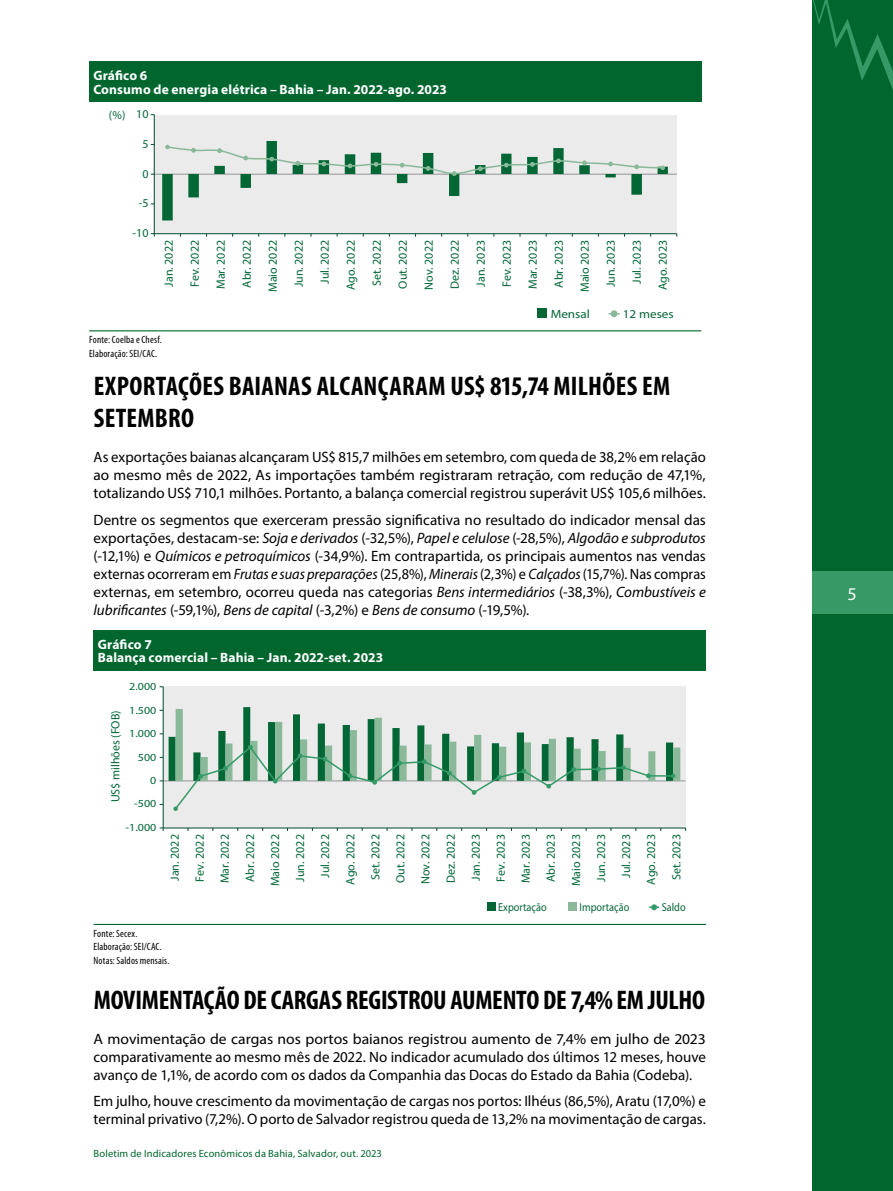
<style>
.page{position:relative;width:893px;height:1191px;background:#fff}
.page>*{position:absolute;margin:0;border:0;box-sizing:border-box;transform-origin:0 0}
.t1{font:700 condensed 27px/32.4px "Myriad Pro";color:#000}
.t2{font:18px "Myriad Pro";color:#fff}
.t3{font:15px/18px "Myriad Pro";color:#000;text-align:justify}
.t4{font:15px/18px "Myriad Pro";color:#000;text-align:justify;scale:1.04 1}
.t5{font:700 13.5px/13.5px "Myriad Pro";letter-spacing:.01em;color:#fff}
.t6{font:12px/26px "Myriad Pro";color:#026836;text-align:right}
.t7{font:12px "Myriad Pro";color:#036635;scale:1.1 1}
.t8{font:11.55px "Myriad Pro";color:#036635;scale:.89 1}
.t9{font:10.8px "Myriad Pro";color:#026836;scale:1.11 1}
.t10{font:condensed 10.5px/13.5px "Myriad Pro";letter-spacing:.015em;color:#000}
.t11{font:10.5px "Myriad Pro";letter-spacing:.015em;color:#00662e}
.s1{font-style:italic}
</style>
<div class="page">
<div style="left:812px;top:0;width:81px;height:1191px;background:#00662e"></div>
<svg style="left:813px;top:0;width:80px;height:90px"></svg>
<div style="left:812px;top:571px;width:81px;height:43px;background:#369966"></div>
<div style="left:89px;top:62px;width:612px;height:40px;background:#00662e"></div>
<hr style="left:89px;top:330px;width:612px;height:1px;background:#00662e">
<div style="left:154px;top:115px;width:523px;height:119px;background:#ebebeb"></div>
<hr style="left:154px;top:174px;width:523px;height:1px;background:#929497">
<div style="left:538px;top:308px;width:9px;height:10px;background:#026635"></div>
<div style="left:611px;top:310px;width:6px;height:7px;background:#89b999;border-radius:50%"></div>
<hr style="left:154px;top:115px;width:1px;height:119px;background:#004c2f">
<hr style="left:154px;top:233px;width:523px;height:1px;background:#004c2f">
<svg style="left:162px;top:141px;width:506px;height:79px"></svg>
<svg style="left:151px;top:233px;width:4px;height:4px"></svg>
<div style="left:94px;top:630px;width:612px;height:41px;background:#00662e"></div>
<hr style="left:94px;top:924px;width:612px;height:1px;background:#00662e">
<div style="left:163px;top:687px;width:523px;height:141px;background:#ebebeb"></div>
<hr style="left:163px;top:780px;width:523px;height:1px;background:#929497">
<hr style="left:163px;top:687px;width:1px;height:141px;background:#004c2f">
<hr style="left:163px;top:827px;width:523px;height:1px;background:#004c2f">
<div style="left:569px;top:902px;width:8px;height:9px;background:#89b999"></div>
<div style="left:487px;top:902px;width:8px;height:9px;background:#036635"></div>
<svg style="left:649px;top:904px;width:10px;height:6px"></svg>
<svg style="left:169px;top:707px;width:511px;height:104px"></svg>
<svg style="left:160px;top:827px;width:4px;height:4px"></svg>
<p class="t5" style="left:93px;top:68px;width:355px">Gráfico 6<br>Consumo de energia elétrica – Bahia – Jan. 2022-ago. 2023</p>
<p class="t6" style="left:109px;top:102px;width:18px">(%)</p>
<p class="t6" style="left:136px;top:101px;width:14px">10</p>
<p class="t6" style="left:142px;top:131px;width:8px">5</p>
<p class="t6" style="left:142px;top:161px;width:8px">0</p>
<p class="t6" style="left:139px;top:190px;width:11px">-5</p>
<p class="t6" style="left:133px;top:220px;width:17px">-10</p>
<p class="t6" style="left:156px;top:292px;width:53px;rotate:-90deg">Jan. 2022<br>Fev. 2022<br>Mar. 2022<br>Abr. 2022<br>Maio 2022<br>Jun. 2022<br>Jul. 2022<br>Ago. 2022</p>
<p class="t6" style="left:546px;top:292px;width:53px;rotate:-90deg">Abr. 2023<br>Maio 2023<br>Jun. 2023<br>Jul. 2023<br>Ago. 2023</p>
<p class="t6" style="left:364px;top:290px;width:51px;text-align:center;rotate:-90deg">Set. 2022<br>Out. 2022<br>Nov. 2022<br>Dez. 2022<br>Jan. 2023<br>Fev. 2023<br>Mar. 2023</p>
<p class="t7" style="left:551px;top:306px;width:37px">Mensal</p>
<p class="t7" style="left:623px;top:306px;width:48px">12 meses</p>
<p class="t10" style="left:89px;top:333px;width:74px">Fonte: Coelba e Chesf.<br>Elaboração: SEI/CAC.</p>
<h1 class="t1" style="left:94px;top:369px;width:578px">EXPORTAÇÕES BAIANAS ALCANÇARAM US$ 815,74 MILHÕES EM<br>SETEMBRO</h1>
<p class="t3" style="left:94px;top:448px;width:614px">As exportações baianas alcançaram US$ 815,7 milhões em setembro, com queda de 38,2% em relação ao mesmo mês de 2022, As importações também registraram retração, com redução de 47,1%, totalizando US$ 710,1 milhões. Portanto, a balança comercial registrou superávit US$ 105,6 milhões.</p>
<p class="t3" style="left:94px;top:510px;width:614px">Dentre os segmentos que exerceram pressão significativa no resultado do indicador mensal das exportações, destacam-se: <span class="s1">Soja e derivados</span> (-32,5%), <span class="s1">Papel e celulose</span> (-28,5%), <span class="s1">Algodão e subprodutos </span>(-12,1%) e <span class="s1">Químicos e petroquímicos</span> (-34,9%). Em contrapartida, os principais aumentos nas vendas externas ocorreram em <span class="s1">Frutas e suas preparações</span> (25,8%), <span class="s1">Minerais</span> (2,3%) e <span class="s1">Calçados</span> (15,7%). Nas compras externas, em setembro, ocorreu queda nas categorias <span class="s1">Bens intermediários</span> (-38,3%), <span class="s1">Combustíveis e lubrificantes</span> (-59,1%), <span class="s1">Bens de capital</span> (-3,2%) e <span class="s1">Bens de consumo</span> (-19,5%).</p>
<p class="t5" style="left:98px;top:637px;width:287px">Gráfico 7<br>Balança comercial – Bahia – Jan. 2022-set. 2023</p>
<p class="t6" style="left:102px;top:802px;width:94px;rotate:-90deg">US$ milhões (FOB)</p>
<p class="t9" style="left:129px;top:680px;width:26px">2.000</p>
<p class="t9" style="left:129px;top:703px;width:26px">1.500</p>
<p class="t9" style="left:129px;top:726px;width:26px">1.000</p>
<p class="t9" style="left:138px;top:750px;width:18px">500</p>
<p class="t9" style="left:150px;top:773px;width:7px">0</p>
<p class="t9" style="left:134px;top:797px;width:21px">-500</p>
<p class="t9" style="left:126px;top:820px;width:29px">-1.000</p>
<p class="t6" style="left:162px;top:886px;width:53px;line-height:25px;rotate:-90deg">Jan. 2022<br>Fev. 2022<br>Mar. 2022<br>Abr. 2022<br>Maio 2022<br>Jun. 2022<br>Jul. 2022<br>Ago. 2022</p>
<p class="t6" style="left:538px;top:886px;width:53px;line-height:25px;rotate:-90deg">Abr. 2023<br>Maio 2023<br>Jun. 2023<br>Jul. 2023</p>
<p class="t6" style="left:663px;top:880px;width:47px;rotate:-90deg">Set. 2023</p>
<p class="t6" style="left:363px;top:884px;width:51px;line-height:25px;text-align:center;rotate:-90deg">Set. 2022<br>Out. 2022<br>Nov. 2022<br>Dez. 2022<br>Jan. 2023<br>Fev. 2023<br>Mar. 2023</p>
<p class="t6" style="left:638px;top:884px;width:52px;rotate:-90deg">Ago. 2023</p>
<p class="t8" style="left:498px;top:900px;width:56px">Exportação</p>
<p class="t8" style="left:580px;top:900px;width:57px">Importação</p>
<p class="t8" style="left:662px;top:900px;width:28px">Saldo</p>
<p class="t10" style="left:94px;top:926px;width:77px">Fonte: Secex.<br>Elaboração: SEI/CAC.<br>Notas: Saldos mensais.</p>
<h1 class="t1" style="left:94px;top:982px;width:613px">MOVIMENTAÇÃO DE CARGAS REGISTROU AUMENTO DE 7,4% EM JULHO</h1>
<p class="t4" style="left:94px;top:1029px;width:590px">A movimentação de cargas nos portos baianos registrou aumento de 7,4% em julho de 2023 comparativamente ao mesmo mês de 2022. No indicador acumulado dos últimos 12 meses, houve avanço de 1,1%, de acordo com os dados da Companhia das Docas do Estado da Bahia (Codeba).</p>
<p class="t3" style="left:94px;top:1091px;width:614px">Em julho, houve crescimento da movimentação de cargas nos portos: Ilhéus (86,5%), Aratu (17,0%) e terminal privativo (7,2%). O porto de Salvador registrou queda de 13,2% na movimentação de cargas.</p>
<p class="t11" style="left:94px;top:1146px;width:290px">Boletim de Indicadores Econômicos da Bahia, Salvador, out. 2023</p>
<p class="t2" style="left:847px;top:583px;width:11px">5</p>
</div>
